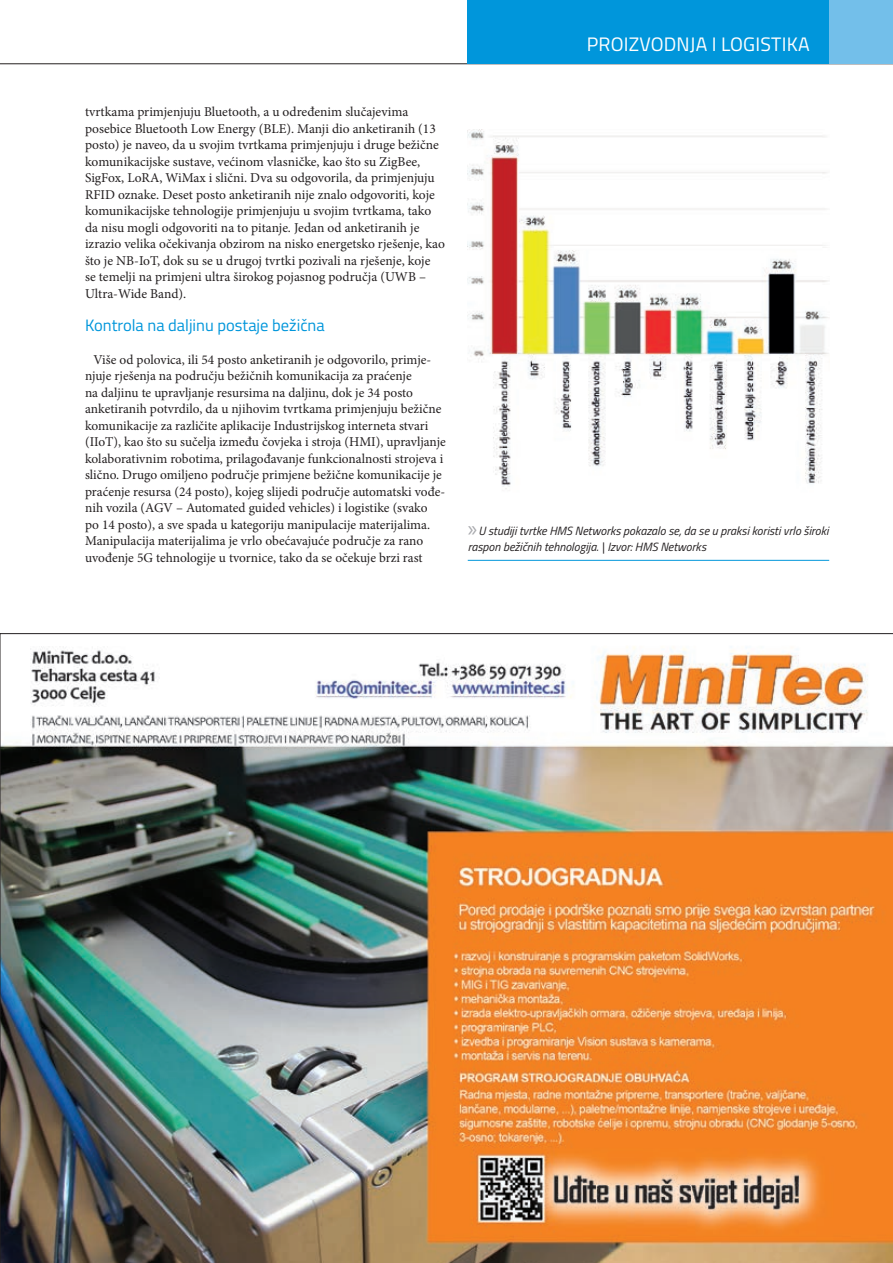
<style>
.page{position:relative;width:893px;height:1263px;background:#fff}
.page>*{position:absolute;margin:0;border:0;box-sizing:border-box;transform-origin:0 0}
.t1{font:19.5px "Titillium";letter-spacing:.01em;color:#fff}
.Vsebina_-_podnaslov{font:16.5px "Titillium";color:#0096db}
.vsebina_-_body_text{font:13.5px/16.5px "Minion Pro";color:#231f20}
.t2{font:italic 12px/16.5px "Titillium";color:#231f20}
.s1{font-family:"Myriad Pro";font-style:normal;font-size:22.5px;color:#a8a9ad}
</style>
<div class="page">
<img style="left:468px;top:130px;width:361px;height:359px">
<hr style="left:468px;top:560px;width:361px;height:1px;background:#0096db">
<hr style="left:0;top:63px;width:893px;height:1px;background:#231f20">
<div style="left:829px;top:0;width:64px;height:64px;background:#73bfea"></div>
<div style="left:468px;top:0;width:361px;height:64px;background:#0096db"></div>
<img style="left:0;top:633px;width:893px;height:630px">
<p class="vsebina_-_body_text" style="left:85px;top:104px;width:362px">tvrtkama primjenjuju Bluetooth, a u određenim slučajevima posebice Bluetooth Low Energy (BLE). Manji dio anketiranih (13 posto) je naveo, da u svojim tvrtkama primjenjuju i druge bežične komunikacijske sustave, većinom vlasničke, kao što su ZigBee, SigFox, LoRA, WiMax i slični. Dva su odgovorila, da primjenjuju RFID oznake. Deset posto anketiranih nije znalo odgovoriti, koje komunikacijske tehnologije primjenjuju u svojim tvrtkama, tako da nisu mogli odgovoriti na to pitanje. Jedan od anketiranih je izrazio velika očekivanja obzirom na nisko energetsko rješenje, kao što je NB-IoT, dok su se u drugoj tvrtki pozivali na rješenje, koje<br>se temelji na primjeni ultra širokog pojasnog područja (UWB – Ultra-Wide Band).</p>
<p class="Vsebina_-_podnaslov" style="left:85px;top:313px;width:241px">Kontrola na daljinu postaje bežična</p>
<p class="vsebina_-_body_text" style="left:85px;top:351px;width:362px;text-indent:9px">Više od polovica, ili 54 posto anketiranih je odgovorilo, primje&shy;njuje rješenja na području bežičnih komunikacija za praćenje<br>na daljinu te upravljanje resursima na daljinu, dok je 34 posto anketiranih potvrdilo, da u njihovim tvrtkama primjenjuju bežične komunikacije za različite aplikacije Industrijskog interneta stvari (IIoT), kao što su sučelja između čovjeka i stroja (HMI), upravljanje kolaborativnim robotima, prilagođavanje funkcionalnosti strojeva i slično. Drugo omiljeno područje primjene bežične komunikacije je praćenje resursa (24 posto), kojeg slijedi područje automatski vođe&shy;nih vozila (AGV – Automated guided vehicles) i logistike (svako<br>po 14 posto), a sve spada u kategoriju manipulacije materijalima.<br>Manipulacija materijalima je vrlo obećavajuće područje za rano uvođenje 5G tehnologije u tvornice, tako da se očekuje brzi rast</p>
<h1 class="t1" style="left:587px;top:30px;width:224px">PROIZVODNJA I LOGISTIKA</h1>
<p class="t2" style="left:468px;top:522px;width:362px"><span class="s1">»</span>U studiji tvrtke HMS Networks pokazalo se, da se u praksi koristi vrlo široki raspon bežičnih tehnologija. | Izvor: HMS Networks</p>
</div>
